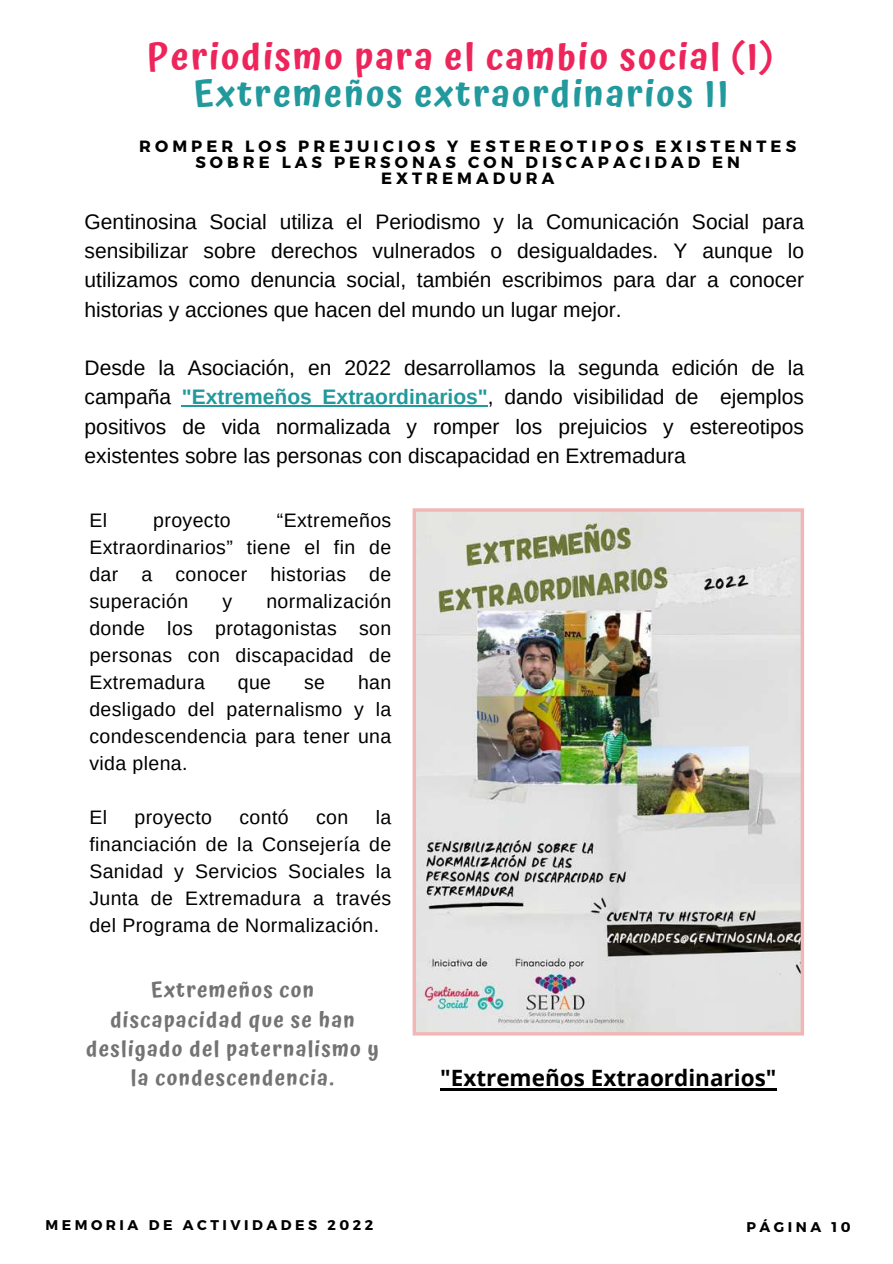
<style>
.page{position:relative;width:893px;height:1264px;background:#fff}
.page>*{position:absolute;margin:0;border:0;box-sizing:border-box;transform-origin:0 0}
.t1{font:600 36px "Atma";letter-spacing:.06em;color:#ed255b}
.t2{font:600 36px "Atma";letter-spacing:.06em;color:#21999d}
.t3{font:700 22.5px "Open Sans";color:#000}
.t4{font:21px/29.2px "Arimo";color:#000;text-align:justify}
.t5{font:600 21px/29.1px "Atma";letter-spacing:.06em;color:#737373;text-align:center}
.t6{font:19.5px/27px "Arimo";letter-spacing:.02em;color:#000;text-align:justify}
.t7{font:700 16.35px/15.8px "Montserrat";letter-spacing:.25em;color:#000;text-align:center}
.t8{font:700 14.1px "Montserrat";letter-spacing:.25em;color:#000}
.s1{font-weight:700;color:#21999d}
</style>
<div class="page">
<img style="left:412px;top:508px;width:392px;height:527px">
<hr style="left:182px;top:405px;width:306px;height:1px;background:#21999d">
<hr style="left:440px;top:1088px;width:336px;height:2px;background:#000">
<h1 class="t1" style="left:147px;top:35px;width:628px">Periodismo para el cambio social (I)</h1>
<h1 class="t2" style="left:193px;top:73px;width:536px">Extremeños extraordinarios II</h1>
<p class="t7" style="left:139px;top:138px;width:658px">ROMPER LOS PREJUICIOS Y ESTEREOTIPOS EXISTENTES<br>SOBRE LAS PERSONAS CON DISCAPACIDAD EN<br>EXTREMADURA</p>
<p class="t4" style="left:85px;top:207px;width:721px">Gentinosina Social utiliza el Periodismo y la Comunicación Social para sensibilizar sobre derechos vulnerados o desigualdades. Y aunque lo utilizamos como denuncia social, también escribimos para dar a conocer historias y acciones que hacen del mundo un lugar mejor.</p>
<p class="t4" style="left:85px;top:353px;width:721px">Desde la Asociación, en 2022 desarrollamos la segunda edición de la campaña <span class="s1">"Extremeños Extraordinarios"</span>, dando visibilidad de ejemplos positivos de vida normalizada y romper los prejuicios y estereotipos existentes sobre las personas con discapacidad en Extremadura</p>
<p class="t6" style="left:89px;top:506px;width:19px">El</p>
<p class="t6" style="left:153px;top:506px;width:79px">proyecto</p>
<p class="t6" style="left:89px;top:506px;width:303px;text-indent:187px">“Extremeños Extraordinarios” tiene el fin de dar a conocer historias de superación</p>
<p class="t6" style="left:89px;top:587px;width:303px;text-indent:177px">normalización donde los protagonistas son personas con discapacidad de Extremadura</p>
<p class="t6" style="left:222px;top:587px;width:11px">y</p>
<p class="t6" style="left:89px;top:668px;width:303px;text-indent:269px">han desligado del paternalismo y la condescendencia para tener una vida plena.</p>
<p class="t6" style="left:89px;top:803px;width:19px">El</p>
<p class="t6" style="left:134px;top:803px;width:79px">proyecto</p>
<p class="t6" style="left:239px;top:803px;width:51px">contó</p>
<p class="t6" style="left:316px;top:803px;width:34px">con</p>
<p class="t6" style="left:238px;top:668px;width:35px">que</p>
<p class="t6" style="left:304px;top:668px;width:22px">se</p>
<p class="t6" style="left:89px;top:803px;width:303px;text-indent:286px">la financiación de la Consejería de Sanidad y Servicios Sociales la Junta de Extremadura a través del Programa de Normalización.</p>
<p class="t5" style="left:86px;top:975px;width:294px">Extremeños con discapacidad que se han desligado del paternalismo y la condescendencia.</p>
<p class="t3" style="left:440px;top:1062px;width:338px">"Extremeños Extraordinarios"</p>
<p class="t8" style="left:45px;top:1215px;width:329px">MEMORIA DE ACTIVIDADES 2022</p>
<p class="t8" style="left:746px;top:1217px;width:106px">PÁGINA 10</p>
</div>
